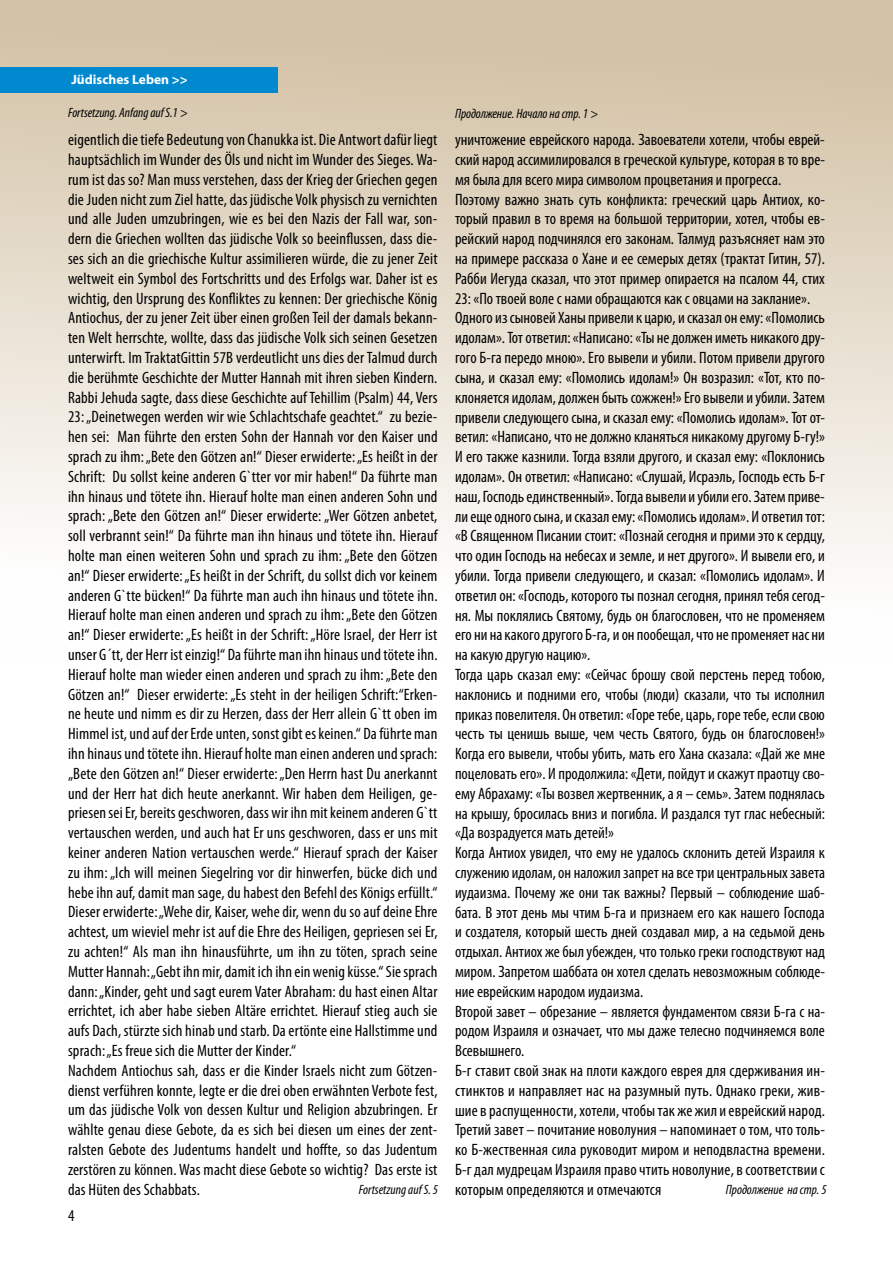
<style>
.page{position:relative;width:893px;height:1263px;background:#fff}
.page>*{position:absolute;margin:0;border:0;box-sizing:border-box;transform-origin:0 0}
.t1{font:condensed 16.5px/19.8px "Myriad Pro";letter-spacing:.01em;color:#000}
.t2{font:italic condensed 13.5px "Myriad Pro";letter-spacing:-.005em;color:#000}
.t3{font:700 13.5px "Myriad Pro";color:#fff}
</style>
<div class="page">
<div style="left:0;top:0;width:893px;height:662px;background:linear-gradient(to bottom,#d0be9f,#fff)"></div>
<div style="left:0;top:68px;width:277px;height:25px;background:#0089cf"></div>
<p class="t3" style="left:71px;top:71px;width:118px">Jüdisches Leben &gt;&gt;</p>
<p class="t2" style="left:68px;top:105px;width:121px">Fortsetzung. Anfang auf S.1 &gt;</p>
<p class="t2" style="left:455px;top:106px;width:145px">Продолжение. Начало на стр. 1 &gt;</p>
<p class="t1" style="left:68px;top:130px;width:371px">eigentlich die tiefe Bedeutung von Chanukka ist. Die Antwort dafür liegt hauptsächlich im Wunder des Öls und nicht im Wunder des Sieges. Wa&shy;rum ist das so? Man muss verstehen, dass der Krieg der Griechen gegen die Juden nicht zum Ziel hatte, das jüdische Volk physisch zu vernichten und alle Juden umzubringen, wie es bei den Nazis der Fall war, son&shy;dern die Griechen wollten das jüdische Volk so beeinflussen, dass die&shy;ses sich an die griechische Kultur assimilieren würde, die zu jener Zeit weltweit ein Symbol des Fortschritts und des Erfolgs war. Daher ist es wichtig, den Ursprung des Konfliktes zu kennen: Der griechische König Antiochus, der zu jener Zeit über einen großen Teil der damals bekann&shy;ten Welt herrschte, wollte, dass das jüdische Volk sich seinen Gesetzen unterwirft. Im TraktatGittin 57B verdeutlicht uns dies der Talmud durch die berühmte Geschichte der Mutter Hannah mit ihren sieben Kindern.<br>Rabbi Jehuda sagte, dass diese Geschichte auf Tehillim (Psalm) 44, Vers 23: „Deinetwegen werden wir wie Schlachtschafe geachtet.“ zu bezie&shy;hen sei: Man führte den ersten Sohn der Hannah vor den Kaiser und sprach zu ihm: „Bete den Götzen an!“ Dieser erwiderte: „Es heißt in der Schrift: Du sollst keine anderen G`tter vor mir haben!“ Da führte man ihn hinaus und tötete ihn. Hierauf holte man einen anderen Sohn und sprach: „Bete den Götzen an!“ Dieser erwiderte: „Wer Götzen anbetet, soll verbrannt sein!“ Da führte man ihn hinaus und tötete ihn. Hierauf holte man einen weiteren Sohn und sprach zu ihm: „Bete den Götzen an!“ Dieser erwiderte: „Es heißt in der Schrift, du sollst dich vor keinem anderen G`tte bücken!“ Da führte man auch ihn hinaus und tötete ihn.<br>Hierauf holte man einen anderen und sprach zu ihm: „Bete den Götzen an!“ Dieser erwiderte: „Es heißt in der Schrift: „Höre Israel, der Herr ist unser G´tt, der Herr ist einzig!“ Da führte man ihn hinaus und tötete ihn.<br>Hierauf holte man wieder einen anderen und sprach zu ihm: „Bete den Götzen an!“ Dieser erwiderte: „Es steht in der heiligen Schrift:“Erken&shy;ne heute und nimm es dir zu Herzen, dass der Herr allein G`tt oben im Himmel ist, und auf der Erde unten, sonst gibt es keinen.“ Da führte man ihn hinaus und tötete ihn. Hierauf holte man einen anderen und sprach: „Bete den Götzen an!“ Dieser erwiderte: „Den Herrn hast Du anerkannt und der Herr hat dich heute anerkannt. Wir haben dem Heiligen, ge&shy;priesen sei Er, bereits geschworen, dass wir ihn mit keinem anderen G`tt vertauschen werden, und auch hat Er uns geschworen, dass er uns mit keiner anderen Nation vertauschen werde.“ Hierauf sprach der Kaiser zu ihm: „Ich will meinen Siegelring vor dir hinwerfen, bücke dich und hebe ihn auf, damit man sage, du habest den Befehl des Königs erfüllt.“ Dieser erwiderte: „Wehe dir, Kaiser, wehe dir, wenn du so auf deine Ehre achtest, um wieviel mehr ist auf die Ehre des Heiligen, gepriesen sei Er, zu achten!“ Als man ihn hinausführte, um ihn zu töten, sprach seine Mutter Hannah: „Gebt ihn mir, damit ich ihn ein wenig küsse.“ Sie sprach dann: „Kinder, geht und sagt eurem Vater Abraham: du hast einen Altar errichtet, ich aber habe sieben Altäre errichtet. Hierauf stieg auch sie aufs Dach, stürzte sich hinab und starb. Da ertönte eine Hallstimme und sprach: „Es freue sich die Mutter der Kinder.“<br>Nachdem Antiochus sah, dass er die Kinder Israels nicht zum Götzen&shy;dienst verführen konnte, legte er die drei oben erwähnten Verbote fest, um das jüdische Volk von dessen Kultur und Religion abzubringen. Er wählte genau diese Gebote, da es sich bei diesen um eines der zent&shy;ralsten Gebote des Judentums handelt und hoffte, so das Judentum zerstören zu können. Was macht diese Gebote so wichtig? Das erste ist das Hüten des Sсhabbats.</p>
<p class="t1" style="left:455px;top:130px;width:371px">уничтожение еврейского народа. Завоеватели хотели, чтобы еврей&shy;ский народ ассимилировался в греческой культуре, которая в то вре&shy;мя была для всего мира символом процветания и прогресса.<br>Поэтому важно знать суть конфликта: греческий царь Антиох, ко&shy;торый правил в то время на большой территории, хотел, чтобы ев&shy;рейский народ подчинялся его законам. Талмуд разъясняет нам это на примере рассказа о Хане и ее семерых детях (трактат Гитин, 57).<br>Рабби Иегуда сказал, что этот пример опирается на псалом 44, стих 23: «По твоей воле с нами обращаются как с овцами на заклание».<br>Одного из сыновей Ханы привели к царю, и сказал он ему: «Помолись идолам». Тот ответил: «Написано: «Ты не должен иметь никакого дру&shy;гого Б-га передо мною». Его вывели и убили. Потом привели другого сына, и сказал ему: «Помолись идолам!» Он возразил: «Тот, кто по&shy;клоняется идолам, должен быть сожжен!» Его вывели и убили. Затем привели следующего сына, и сказал ему: «Помолись идолам». Тот от&shy;ветил: «Написано, что не должно кланяться никакому другому Б-гу!» И его также казнили. Тогда взяли другого, и сказал ему: «Поклонись идолам». Он ответил: «Написано: «Слушай, Исраэль, Господь есть Б-г наш, Господь единственный». Тогда вывели и убили его. Затем приве&shy;ли еще одного сына, и сказал ему: «Помолись идолам». И ответил тот: «В Священном Писании стоит: «Познай сегодня и прими это к сердцу, что один Господь на небесах и земле, и нет другого». И вывели его, и убили. Тогда привели следующего, и сказал: «Помолись идолам». И ответил он: «Господь, которого ты познал сегодня, принял тебя сегод&shy;ня. Мы поклялись Святому, будь он благословен, что не променяем его ни на какого другого Б-га, и он пообещал, что не променяет нас ни на какую другую нацию».<br>Тогда царь сказал ему: «Сейчас брошу свой перстень перед тобою, наклонись и подними его, чтобы (люди) сказали, что ты исполнил приказ повелителя. Он ответил: «Горе тебе, царь, горе тебе, если свою честь ты ценишь выше, чем честь Святого, будь он благословен!» Когда его вывели, чтобы убить, мать его Хана сказала: «Дай же мне поцеловать его». И продолжила: «Дети, пойдут и скажут праотцу сво&shy;ему Абрахаму: «Ты возвел жертвенник, а я – семь». Затем поднялась на крышу, бросилась вниз и погибла. И раздался тут глас небесный: «Да возрадуется мать детей!»<br>Когда Антиох увидел, что ему не удалось склонить детей Израиля к служению идолам, он наложил запрет на все три центральных завета иудаизма. Почему же они так важны? Первый – соблюдение шаб&shy;бата. В этот день мы чтим Б-га и признаем его как нашего Господа и создателя, который шесть дней создавал мир, а на седьмой день отдыхал. Антиох же был убежден, что только греки господствуют над миром. Запретом шаббата он хотел сделать невозможным соблюде&shy;ние еврейским народом иудаизма.<br>Второй завет – обрезание – является фундаментом связи Б-га с на&shy;родом Израиля и означает, что мы даже телесно подчиняемся воле Всевышнего.<br>Б-г ставит свой знак на плоти каждого еврея для сдерживания ин&shy;стинктов и направляет нас на разумный путь. Однако греки, жив&shy;шие в распущенности, хотели, чтобы так же жил и еврейский народ.<br>Третий завет – почитание новолуния – напоминает о том, что толь&shy;ко Б-жественная сила руководит миром и неподвластна времени.<br>Б-г дал мудрецам Израиля право чтить новолуние, в соответствии с которым определяются и отмечаются</p>
<p class="t2" style="left:359px;top:1182px;width:81px">Fortsetzung auf S. 5</p>
<p class="t2" style="left:726px;top:1182px;width:102px">Продолжение на стр. 5</p>
<p class="t1" style="left:68px;top:1205px;width:8px">4</p>
</div>
